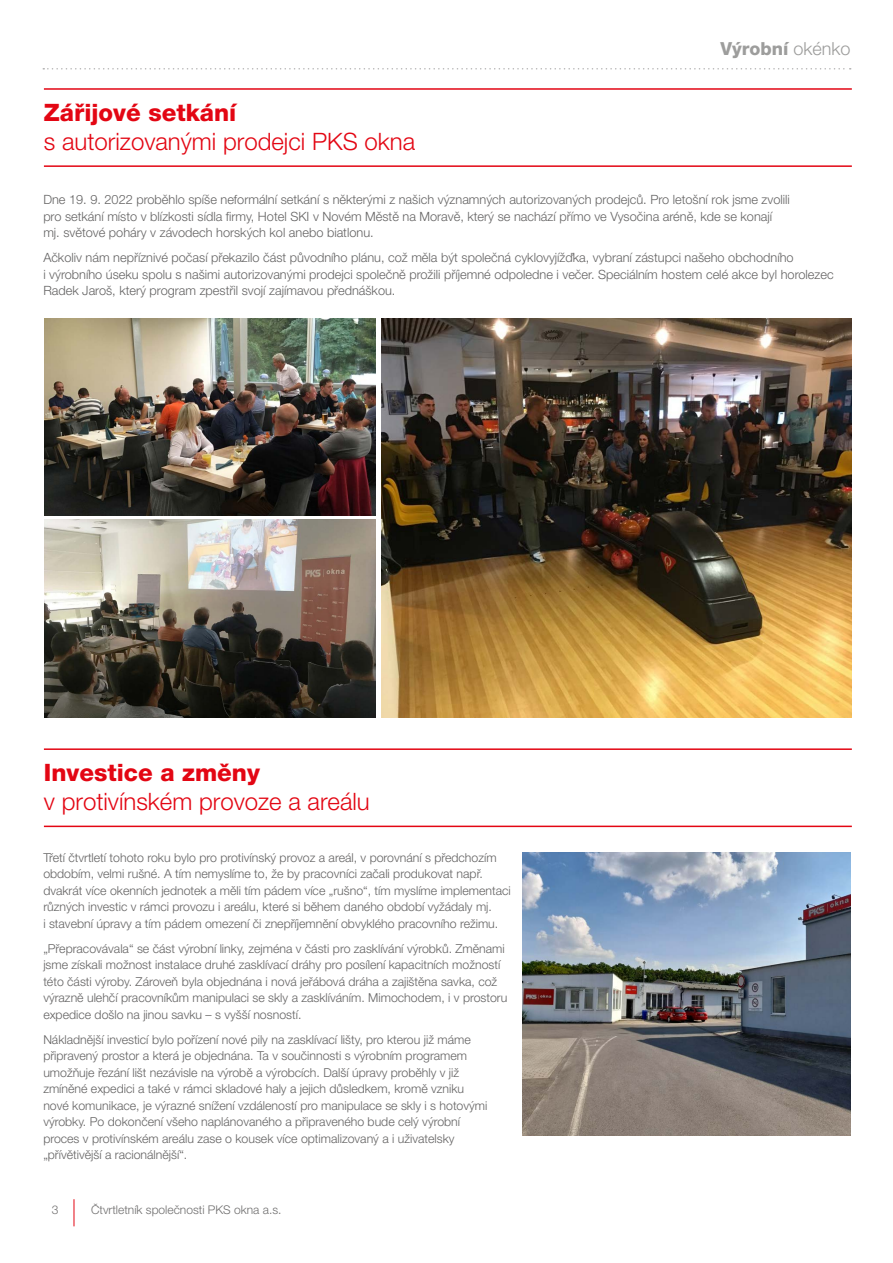
<style>
.page{position:relative;width:893px;height:1263px;background:#fff}
.page>*{position:absolute;margin:0;border:0;box-sizing:border-box;transform-origin:0 0}
.t1{font:24px "Helvetica Neue CE Light";color:#e30613}
.t2{font:24px "Helvetica Neue CE Heavy";color:#e30613}
.t3{font:18px "Helvetica Neue CE Heavy";color:#9d9d9c}
.t4{font:300 12.75px/16.5px "Helvetica Neue CE";color:#646363}
.t5{font:300 12.3px/16.5px "Helvetica Neue CE";color:#646363}
.t6{font:12px "Helvetica Neue CE Light";color:#706f6f}
.s1{font-family:"Helvetica Neue CE Light"}
</style>
<div class="page">
<svg style="left:74px;top:1199px;width:1px;height:27px"></svg>
<svg style="left:43px;top:68px;width:808px;height:2px"></svg>
<hr style="left:44px;top:88px;width:808px;height:2px;background:#e30613">
<hr style="left:44px;top:748px;width:808px;height:2px;background:#e30613">
<hr style="left:44px;top:165px;width:808px;height:2px;background:#e30613">
<hr style="left:44px;top:826px;width:808px;height:1px;background:#e30613">
<img style="left:522px;top:852px;width:328px;height:284px">
<img style="left:45px;top:519px;width:331px;height:199px">
<img style="left:381px;top:319px;width:470px;height:398px">
<img style="left:45px;top:319px;width:331px;height:196px">
<h1 class="t2" style="left:44px;top:99px;width:194px">Zářijové setkání</h1>
<h1 class="t1" style="left:44px;top:128px;width:373px">s autorizovanými prodejci PKS okna</h1>
<h2 class="t3" style="left:720px;top:39px;width:132px">Výrobní <span class="s1">okénko</span></h2>
<p class="t4" style="left:43px;top:191px;width:748px">Dne 19. 9. 2022 proběhlo spíše neformální setkání s některými z našich významných autorizovaných prodejců. Pro letošní rok jsme zvolili pro setkání místo v blízkosti sídla firmy, Hotel SKI v Novém Městě na Moravě, který se nachází přímo ve Vysočina aréně, kde se konají mj. světové poháry v závodech horských kol anebo biatlonu.</p>
<p class="t4" style="left:43px;top:249px;width:792px">Ačkoliv nám nepříznivé počasí překazilo část původního plánu, což měla být společná cyklovyjížďka, vybraní zástupci našeho obchodního<br>i výrobního úseku spolu s našimi autorizovanými prodejci společně prožili příjemné odpoledne i večer. Speciálním hostem celé akce byl horolezec<br>Radek Jaroš, který program zpestřil svojí zajímavou přednáškou.</p>
<h1 class="t2" style="left:44px;top:759px;width:218px">Investice a změny</h1>
<h1 class="t1" style="left:44px;top:788px;width:327px">v protivínském provoze a areálu</h1>
<p class="t5" style="left:43px;top:849px;width:469px">Třetí čtvrtletí tohoto roku bylo pro protivínský provoz a areál, v porovnání s předchozím obdobím, velmi rušné. A tím nemyslíme to, že by pracovníci začali produkovat např. dvakrát více okenních jednotek a měli tím pádem více „rušno“, tím myslíme implementaci různých investic v rámci provozu i areálu, které si během daného období vyžádaly mj.<br>i stavební úpravy a tím pádem omezení či znepříjemnění obvyklého pracovního režimu.</p>
<p class="t5" style="left:43px;top:940px;width:466px">„Přepracovávala“ se část výrobní linky, zejména v části pro zasklívání výrobků. Změnami jsme získali možnost instalace druhé zasklívací dráhy pro posílení kapacitních možností této části výroby. Zároveň byla objednána i nová jeřábová dráha a zajištěna savka, což výrazně ulehčí pracovníkům manipulaci se skly a zasklíváním. Mimochodem, i v prostoru expedice došlo na jinou savku – s vyšší nosností.</p>
<p class="t5" style="left:43px;top:1031px;width:446px">Nákladnější investicí bylo pořízení nové pily na zasklívací lišty, pro kterou již máme připravený prostor a která je objednána. Ta v součinnosti s výrobním programem umožňuje řezání lišt nezávisle na výrobě a výrobcích. Další úpravy proběhly v již zmíněné expedici a také v rámci skladové haly a jejich důsledkem, kromě vzniku nové komunikace, je výrazné snížení vzdáleností pro manipulace se skly i s hotovými výrobky. Po dokončení všeho naplánovaného a připraveného bude celý výrobní proces v protivínském areálu zase o kousek více optimalizovaný a i uživatelsky „přívětivější a racionálnější“.</p>
<p class="t6" style="left:52px;top:1203px;width:8px">3</p>
<p class="t6" style="left:91px;top:1203px;width:192px">Čtvrtletník společnosti PKS okna a.s.</p>
</div>
